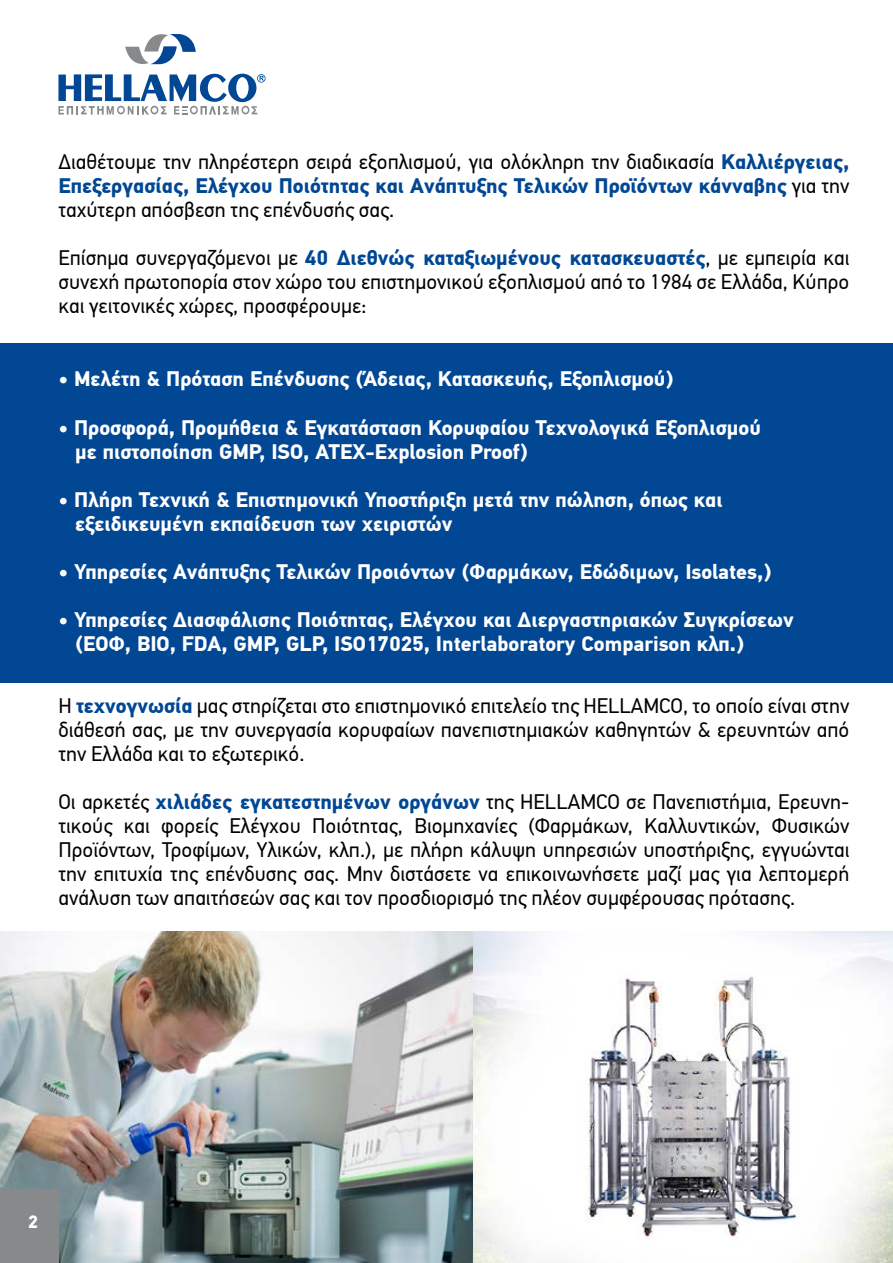
<style>
.page{position:relative;width:893px;height:1263px;background:#fff}
.page>*{position:absolute;margin:0;border:0;box-sizing:border-box;transform-origin:0 0}
.t1{font:21px/24px "PF Din Text Pro";color:#000;text-align:justify}
.t2{font:700 21px/24px "PF Din Text Pro";color:#fff}
.t3{font:700 18px "PF Din Text Pro";color:#fff}
.s1{font-weight:700;color:#014794}
</style>
<div class="page">
<div style="left:0;top:344px;width:893px;height:339px;background:#014794"></div>
<img style="left:0;top:931px;width:474px;height:332px">
<img style="left:474px;top:931px;width:419px;height:332px">
<div style="left:0;top:1190px;width:58px;height:73px;background:#87898b"></div>
<svg style="left:58px;top:34px;width:208px;height:81px"></svg>
<p class="t1" style="left:58px;top:150px;width:792px">Διαθέτουμε την πληρέστερη σειρά εξοπλισμού, για ολόκληρη την διαδικασία <span class="s1">Καλλιέργειας, Επεξεργασίας, Ελέγχου Ποιότητας και Ανάπτυξης Τελικών Προϊόντων κάνναβης</span> για την ταχύτερη απόσβεση της επένδυσής σας.</p>
<p class="t1" style="left:58px;top:246px;width:792px">Επίσημα συνεργαζόμενοι με <span class="s1">40 Διεθνώς καταξιωμένους κατασκευαστές</span>, με εμπειρία και συνεχή πρωτοπορία στον χώρο του επιστημονικού εξοπλισμού από το 1984 σε Ελλάδα, Κύπρο και γειτονικές χώρες, προσφέρουμε:</p>
<p class="t2" style="left:58px;top:368px;width:617px">• Μελέτη &amp; Πρόταση Επένδυσης (Άδειας, Κατασκευής, Εξοπλισμού)</p>
<p class="t2" style="left:75px;top:416px;width:687px;text-indent:-17px">• Προσφορά, Προμήθεια &amp; Εγκατάσταση Κορυφαίου Τεχνολογικά Εξοπλισμού με πιστοποίηση GMP, ISO, ATEX-Explosion Proof)</p>
<p class="t2" style="left:75px;top:488px;width:649px;text-indent:-17px">• Πλήρη Τεχνική &amp; Επιστημονική Υποστήριξη μετά την πώληση, όπως και εξειδικευμένη εκπαίδευση των χειριστών</p>
<p class="t2" style="left:58px;top:560px;width:714px">• Υπηρεσίες Ανάπτυξης Τελικών Προιόντων (Φαρμάκων, Εδώδιμων, Isolates,)</p>
<p class="t2" style="left:75px;top:608px;width:720px;text-indent:-17px">• Υπηρεσίες Διασφάλισης Ποιότητας, Ελέγχου και Διεργαστηριακών Συγκρίσεων (ΕΟΦ, BIO, FDA, GMP, GLP, ISO17025, Interlaboratory Comparison κλπ.)</p>
<p class="t1" style="left:58px;top:694px;width:792px">Η <span class="s1">τεχνογνωσία</span> μας στηρίζεται στο επιστημονικό επιτελείο της HELLAMCO, το οποίο είναι στην διάθεσή σας, με την συνεργασία κορυφαίων πανεπιστημιακών καθηγητών &amp; ερευνητών από την Ελλάδα και το εξωτερικό.</p>
<p class="t1" style="left:58px;top:790px;width:792px">Οι αρκετές <span class="s1">χιλιάδες εγκατεστημένων οργάνων</span> της HELLAMCO σε Πανεπιστήμια, Ερευνη&shy;τικούς και φορείς Ελέγχου Ποιότητας, Βιομηχανίες (Φαρμάκων, Καλλυντικών, Φυσικών Προϊόντων, Τροφίμων, Υλικών, κλπ.), με πλήρη κάλυψη υπηρεσιών υποστήριξης, εγγυώνται την επιτυχία της επένδυσης σας. Mην διστάσετε να επικοινωνήσετε μαζί μας για λεπτομερή ανάλυση των απαιτήσεών σας και τον προσδιορισμό της πλέον συμφέρουσας πρότασης.</p>
<p class="t3" style="left:28px;top:1210px;width:11px">2</p>
</div>
